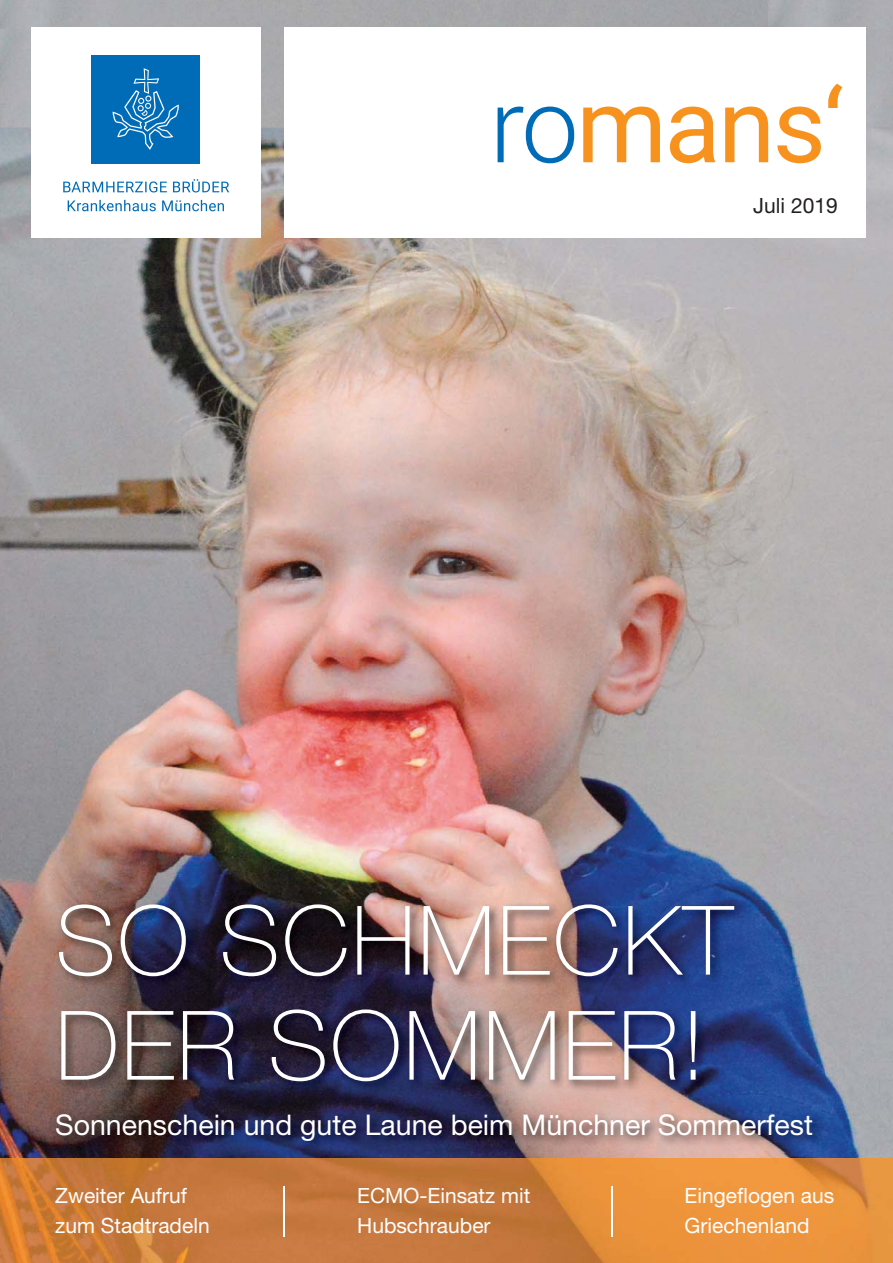
<style>
.page{position:relative;width:893px;height:1263px;background:#fff}
.page>*{position:absolute;margin:0;border:0;box-sizing:border-box;transform-origin:0 0}
.t1{font:100 96px/105px "Helvetica Neue";letter-spacing:.02em;color:#fff}
.t2{font:28.5px "Helvetica Neue";color:#fff}
.t3{font:21px/30px "Helvetica Neue";color:#fff}
.t4{font:21px "Helvetica Neue";color:#231f20}
</style>
<div class="page">
<div style="left:866px;top:30px;width:27px;height:98px;background:#adadb2"></div>
<img style="left:0;top:128px;width:893px;height:1031px">
<svg style="left:0;top:1159px;width:893px;height:104px;background:#d3813b"></svg>
<hr style="left:611px;top:1186px;width:1px;height:50px;background:#fff">
<hr style="left:283px;top:1186px;width:2px;height:50px;background:#fff">
<div style="left:284px;top:28px;width:581px;height:210px;background:#fff"></div>
<svg style="left:583px;top:84px;width:259px;height:79px"></svg>
<svg style="left:498px;top:107px;width:76px;height:56px"></svg>
<div style="left:31px;top:28px;width:229px;height:210px;background:#fff"></div>
<div style="left:91px;top:55px;width:109px;height:108px;background:#006cb7"></div>
<svg style="left:113px;top:68px;width:66px;height:82px"></svg>
<svg style="left:68px;top:200px;width:156px;height:11px"></svg>
<svg style="left:63px;top:179px;width:166px;height:13px"></svg>
<img style="left:53px;top:901px;width:771px;height:252px">
<p class="t4" style="left:753px;top:198px;width:86px">Juli 2019</p>
<h1 class="t1" style="left:55px;top:897px;width:679px">SO SCHMECKT<br>DER SOMMER!</h1>
<h2 class="t2" style="left:55px;top:1115px;width:759px">Sonnenschein und gute Laune beim Münchner Sommerfest</h2>
<p class="t3" style="left:357px;top:1182px;width:175px">ECMO-Einsatz mit<br>Hubschrauber</p>
<p class="t3" style="left:55px;top:1182px;width:156px">Zweiter Aufruf zum Stadtradeln</p>
<p class="t3" style="left:685px;top:1182px;width:151px">Eingeflogen aus<br>Griechenland</p>
</div>
